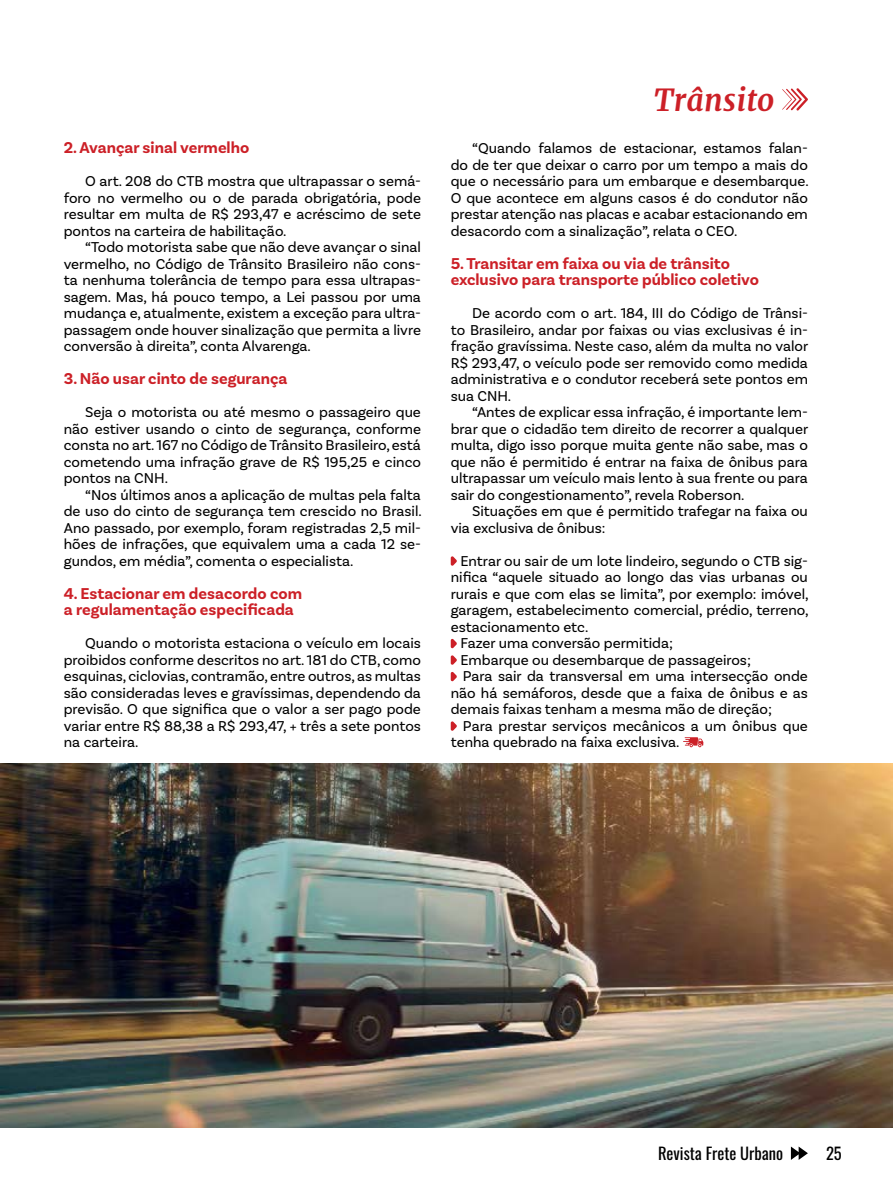
<style>
.page{position:relative;width:893px;height:1191px;background:#fff}
.page>*{position:absolute;margin:0;border:0;box-sizing:border-box;transform-origin:0 0}
.t1{font:italic 700 30px "Merriweather";letter-spacing:.01em;color:#cc2027}
.t2{font:700 16.5px/16.5px "Basic Sans";color:#cc2027}
.t3{font:16.5px "Oswald";color:#000}
.t4{font:15px/16.5px "Basic Sans";color:#000;text-align:justify}
</style>
<div class="page">
<svg style="left:791px;top:1146px;width:17px;height:14px"></svg>
<svg style="left:451px;top:556px;width:6px;height:10px"></svg>
<svg style="left:451px;top:638px;width:6px;height:11px"></svg>
<svg style="left:451px;top:655px;width:6px;height:10px"></svg>
<svg style="left:451px;top:672px;width:6px;height:10px"></svg>
<svg style="left:451px;top:721px;width:6px;height:10px"></svg>
<svg style="left:683px;top:737px;width:20px;height:10px"></svg>
<svg style="left:782px;top:88px;width:26px;height:23px"></svg>
<hr style="left:0;top:568px;width:1px;height:180px;background:#cc2027">
<img style="left:0;top:764px;width:893px;height:363px">
<p class="t2" style="left:64px;top:139px;width:187px">2. Avançar sinal vermelho</p>
<p class="t4" style="left:64px;top:173px;width:359px;text-indent:21px">O art. 208 do CTB mostra que ultrapassar o semá&shy;foro no vermelho ou o de parada obrigatória, pode resultar em multa de R$ 293,47 e acréscimo de sete pontos na carteira de habilitação.</p>
<p class="t4" style="left:64px;top:239px;width:359px;text-indent:21px">“Todo motorista sabe que não deve avançar o sinal vermelho, no Código de Trânsito Brasileiro não cons&shy;ta nenhuma tolerância de tempo para essa ultrapas&shy;sagem. Mas, há pouco tempo, a Lei passou por uma mudança e, atualmente, existem a exceção para ultra&shy;passagem onde houver sinalização que permita a livre conversão à direita”, conta Alvarenga.</p>
<p class="t2" style="left:64px;top:370px;width:225px">3. Não usar cinto de segurança</p>
<p class="t4" style="left:64px;top:404px;width:359px;text-indent:21px">Seja o motorista ou até mesmo o passageiro que não estiver usando o cinto de segurança, conforme consta no art. 167 no Código de Trânsito Brasileiro, está cometendo uma infração grave de R$ 195,25 e cinco pontos na CNH.</p>
<p class="t4" style="left:64px;top:486px;width:359px;text-indent:21px">“Nos últimos anos a aplicação de multas pela falta de uso do cinto de segurança tem crescido no Brasil.<br>Ano passado, por exemplo, foram registradas 2,5 mil&shy;hões de infrações, que equivalem uma a cada 12 se&shy;gundos, em média”, comenta o especialista.</p>
<p class="t2" style="left:64px;top:585px;width:240px">4. Estacionar em desacordo com a regulamentação especificada</p>
<p class="t4" style="left:64px;top:635px;width:359px;text-indent:21px">Quando o motorista estaciona o veículo em locais proibidos conforme descritos no art. 181 do CTB, como esquinas, ciclovias, contramão, entre outros, as multas são consideradas leves e gravíssimas, dependendo da previsão. O que significa que o valor a ser pago pode variar entre R$ 88,38 a R$ 293,47, + três a sete pontos na carteira.</p>
<h1 class="t1" style="left:654px;top:81px;width:122px">Trânsito</h1>
<p class="t4" style="left:451px;top:140px;width:359px;text-indent:21px">“Quando falamos de estacionar, estamos falan&shy;do de ter que deixar o carro por um tempo a mais do que o necessário para um embarque e desembarque.<br>O que acontece em alguns casos é do condutor não prestar atenção nas placas e acabar estacionando em desacordo com a sinalização”, relata o CEO.</p>
<p class="t2" style="left:451px;top:255px;width:310px">5. Transitar em faixa ou via de trânsito exclusivo para transporte público coletivo</p>
<p class="t4" style="left:451px;top:305px;width:359px;text-indent:21px">De acordo com o art. 184, III do Código de Trânsi&shy;to Brasileiro, andar por faixas ou vias exclusivas é in&shy;fração gravíssima. Neste caso, além da multa no valor R$ 293,47, o veículo pode ser removido como medida administrativa e o condutor receberá sete pontos em sua CNH.</p>
<p class="t4" style="left:451px;top:404px;width:359px;text-indent:21px">“Antes de explicar essa infração, é importante lem&shy;brar que o cidadão tem direito de recorrer a qualquer multa, digo isso porque muita gente não sabe, mas o que não é permitido é entrar na faixa de ônibus para ultrapassar um veículo mais lento à sua frente ou para sair do congestionamento”, revela Roberson.</p>
<p class="t4" style="left:451px;top:503px;width:359px;text-indent:21px">Situações em que é permitido trafegar na faixa ou via exclusiva de ônibus:</p>
<p class="t4" style="left:460px;top:552px;width:349px">Entrar ou sair de um lote lindeiro, segundo o CTB sig-</p>
<p class="t4" style="left:451px;top:569px;width:359px">nifica “aquele situado ao longo das vias urbanas ou</p>
<p class="t4" style="left:451px;top:585px;width:359px">rurais e que com elas se limita”, por exemplo: imóvel,</p>
<p class="t4" style="left:451px;top:602px;width:359px">garagem, estabelecimento comercial, prédio, terreno,</p>
<p class="t4" style="left:451px;top:618px;width:139px">estacionamento etc.</p>
<p class="t4" style="left:460px;top:635px;width:214px">Fazer uma conversão permitida;</p>
<p class="t4" style="left:460px;top:651px;width:292px">Embarque ou desembarque de passageiros;</p>
<p class="t4" style="left:463px;top:668px;width:347px">Para sair da transversal em uma intersecção onde</p>
<p class="t4" style="left:451px;top:684px;width:359px">não há semáforos, desde que a faixa de ônibus e as</p>
<p class="t4" style="left:451px;top:701px;width:323px">demais faixas tenham a mesma mão de direção;</p>
<p class="t4" style="left:463px;top:717px;width:346px">Para prestar serviços mecânicos a um ônibus que</p>
<p class="t4" style="left:451px;top:734px;width:230px">tenha quebrado na faixa exclusiva.</p>
<p class="t3" style="left:658px;top:1138px;width:127px">Revista Frete Urbano</p>
<p class="t3" style="left:826px;top:1138px;width:17px">25</p>
</div>
